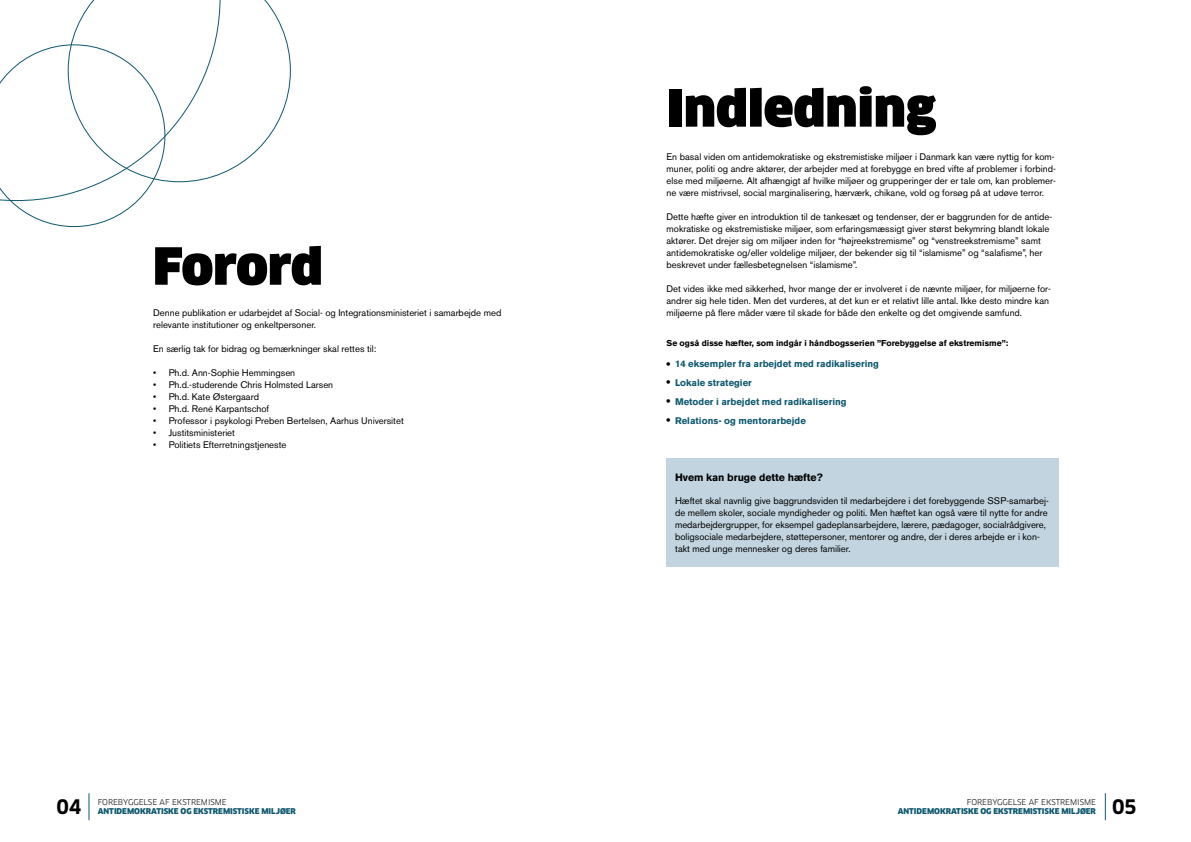
<style>
.page{position:relative;width:1191px;height:842px;background:#fff}
.page>*{position:absolute;margin:0;border:0;box-sizing:border-box;transform-origin:0 0}
.t1{font:900 50px "Clan";color:#000}
.t2{font:700 19.6px "Clan";color:#000}
.t3{font:700 10.5px "Akzidenz Grotesk BE";letter-spacing:-.005em;color:#000}
.t4{font:9.5px/12px "Akzidenz Grotesk BE";color:#000}
.t5{font:700 9.5px "Akzidenz Grotesk BE";color:#0e586e}
.t6{font:700 8.5px "Akzidenz Grotesk BE";color:#000}
.t7{font:900 7.8px "Clan";letter-spacing:-.005em;color:#0e586e}
.t8{font:7.8px "Clan";letter-spacing:-.005em;color:#000}
.s1{font-family:"Akzidenz Grotesk BE Super";font-weight:400;font-size:11.5px;color:#000}
</style>
<div class="page">
<svg style="left:89px;top:793px;width:1px;height:27px"></svg>
<svg style="left:1105px;top:793px;width:1px;height:27px"></svg>
<div style="left:666px;top:458px;width:393px;height:108px;background:#c1d4df"></div>
<svg style="left:68px;top:0;width:222px;height:182px"></svg>
<svg style="left:0;top:45px;width:165px;height:182px"></svg>
<h1 class="t1" style="left:153px;top:238px;width:171px">Forord</h1>
<p class="t4" style="left:153px;top:306px;width:350px">Denne publikation er udarbejdet af Social- og Integrationsministeriet i samarbejde med relevante institutioner og enkeltpersoner.</p>
<p class="t4" style="left:153px;top:342px;width:225px">En særlig tak for bidrag og bemærkninger skal rettes til:</p>
<p class="t4" style="left:153px;top:366px;width:144px">• Ph.d. Ann-Sophie Hemmingsen</p>
<p class="t4" style="left:153px;top:378px;width:182px">• Ph.d.-studerende Chris Holmsted Larsen</p>
<p class="t4" style="left:153px;top:390px;width:107px">• Ph.d. Kate Østergaard</p>
<p class="t4" style="left:153px;top:402px;width:117px">• Ph.d. René Karpantschof</p>
<p class="t4" style="left:153px;top:414px;width:252px">• Professor i psykologi Preben Bertelsen, Aarhus Universitet</p>
<p class="t4" style="left:153px;top:426px;width:83px">• Justitsministeriet</p>
<p class="t4" style="left:153px;top:438px;width:135px">• Politiets Efterretningstjeneste</p>
<h1 class="t1" style="left:666px;top:80px;width:271px">Indledning</h1>
<p class="t4" style="left:666px;top:150px;width:391px">En basal viden om antidemokratiske og ekstremistiske miljøer i Danmark kan være nyttig for kom&shy;muner, politi og andre aktører, der arbejder med at forebygge en bred vifte af problemer i forbind&shy;else med miljøerne. Alt afhængigt af hvilke miljøer og grupperinger der er tale om, kan problemer&shy;ne være mistrivsel, social marginalisering, hærværk, chikane, vold og forsøg på at udøve terror.</p>
<p class="t4" style="left:666px;top:210px;width:387px">Dette hæfte giver en introduktion til de tankesæt og tendenser, der er baggrunden for de antide&shy;mokratiske og ekstremistiske miljøer, som erfaringsmæssigt giver størst bekymring blandt lokale aktører. Det drejer sig om miljøer inden for “højreekstremisme” og “venstreekstremisme” samt antidemokratiske og/eller voldelige miljøer, der bekender sig til “islamisme” og “salafisme”, her beskrevet under fællesbetegnelsen “islamisme”.</p>
<p class="t4" style="left:666px;top:282px;width:386px">Det vides ikke med sikkerhed, hvor mange der er involveret i de nævnte miljøer, for miljøerne for&shy;andrer sig hele tiden. Men det vurderes, at det kun er et relativt lille antal. Ikke desto mindre kan miljøerne på flere måder være til skade for både den enkelte og det omgivende samfund.</p>
<p class="t6" style="left:666px;top:338px;width:343px">Se også disse hæfter, som indgår i håndbogsserien ”Forebyggelse af ekstremisme”:</p>
<p class="t5" style="left:666px;top:359px;width:214px"><span class="s1">•</span> 14 eksempler fra arbejdet med radikalisering</p>
<p class="t5" style="left:666px;top:377px;width:87px"><span class="s1">•</span> Lokale strategier</p>
<p class="t5" style="left:666px;top:396px;width:182px"><span class="s1">•</span> Metoder i arbejdet med radikalisering</p>
<p class="t5" style="left:666px;top:415px;width:141px"><span class="s1">•</span> Relations- og mentorarbejde</p>
<p class="t3" style="left:675px;top:471px;width:149px">Hvem kan bruge dette hæfte?</p>
<p class="t4" style="left:675px;top:494px;width:375px">Hæftet skal navnlig give baggrundsviden til medarbejdere i det forebyggende SSP-samarbej&shy;de mellem skoler, sociale myndigheder og politi. Men hæftet kan også være til nytte for andre medarbejdergrupper, for eksempel gadeplansarbejdere, lærere, pædagoger, socialrådgivere, boligsociale medarbejdere, støttepersoner, mentorer og andre, der i deres arbejde er i kon&shy;takt med unge mennesker og deres familier.</p>
<h2 class="t2" style="left:57px;top:796px;width:26px">04</h2>
<p class="t8" style="left:98px;top:798px;width:131px">FOREBYGGELSE AF EKSTREMISME</p>
<p class="t7" style="left:98px;top:807px;width:200px">ANTIDEMOKRATISKE OG EKSTREMISTISKE MILJØER</p>
<h2 class="t2" style="left:1112px;top:796px;width:26px">05</h2>
<p class="t8" style="left:967px;top:798px;width:131px">FOREBYGGELSE AF EKSTREMISME</p>
<p class="t7" style="left:897px;top:807px;width:200px">ANTIDEMOKRATISKE OG EKSTREMISTISKE MILJØER</p>
</div>
